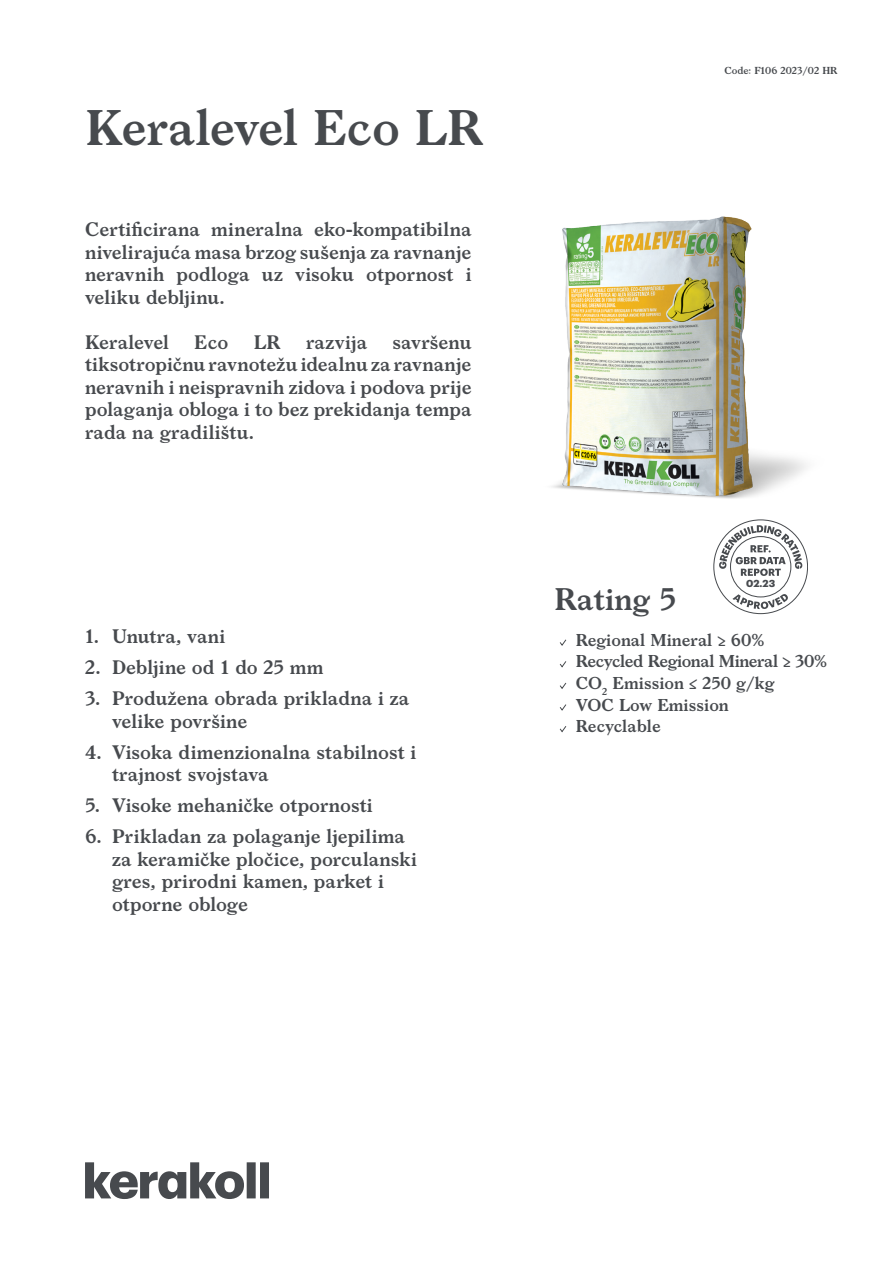
<style>
.page{position:relative;width:893px;height:1263px;background:#fff}
.page>*{position:absolute;margin:0;border:0;box-sizing:border-box;transform-origin:0 0}
.notag_cover_nome_pr{font:600 48px "Larish Neue";letter-spacing:-.01em;color:#474a4e}
.cover_eco{font:600 30px "Larish Neue";color:#474a4e}
.cover_descrizione_pr{font:600 18.75px/22.5px "Larish Neue";color:#474a4e}
.notag_cover_voci_ra{font:600 16.5px "Larish Neue";color:#474a4e}
.notag_cover_voci_ra-2{font:600 16.5px "Larish Neue";letter-spacing:-.025em;color:#474a4e}
.cover_datareport{font:700 10.05px "Graphik";color:#474a4e}
.t1{font:600 9.75px "Larish Neue";color:#474a4e}
</style>
<div class="page">
<svg style="left:713px;top:524px;width:95px;height:90px"></svg>
<svg style="left:85px;top:1162px;width:184px;height:37px"></svg>
<img style="left:552px;top:216px;width:255px;height:308px">
<svg style="left:559px;top:639px;width:8px;height:7px"></svg>
<svg style="left:559px;top:661px;width:8px;height:7px"></svg>
<svg style="left:560px;top:682px;width:7px;height:7px"></svg>
<svg style="left:559px;top:704px;width:8px;height:7px"></svg>
<svg style="left:559px;top:726px;width:8px;height:7px"></svg>
<p class="notag_cover_nome_pr" style="left:85px;top:91px;width:400px">Keralevel Eco LR</p>
<p class="cover_descrizione_pr" style="left:85px;top:217px;width:388px;text-align:justify">Certificirana mineralna eko-kompatibilna nivelirajuća masa brzog sušenja za ravnanje neravnih podloga uz visoku otpornost i veliku debljinu.</p>
<p class="cover_descrizione_pr" style="left:85px;top:329px;width:86px">Keralevel</p>
<p class="cover_descrizione_pr" style="left:194px;top:329px;width:36px">Eco</p>
<p class="cover_descrizione_pr" style="left:254px;top:329px;width:29px">LR</p>
<p class="cover_descrizione_pr" style="left:306px;top:329px;width:63px">razvija</p>
<p class="cover_descrizione_pr" style="left:85px;top:329px;width:388px;text-align:justify;text-indent:307px">savršenu tiksotropičnu ravnotežu idealnu za ravnanje neravnih i neispravnih zidova i podova prije polaganja obloga i to bez prekidanja tempa rada na gradilištu.</p>
<p class="cover_descrizione_pr" style="left:85px;top:624px;width:142px">1. Unutra, vani</p>
<p class="cover_descrizione_pr" style="left:85px;top:655px;width:240px">2. Debljine od 1 do 25 mm</p>
<p class="cover_descrizione_pr" style="left:112px;top:686px;width:299px;text-indent:-27px">3. Produžena obrada prikladna i za velike površine</p>
<p class="cover_descrizione_pr" style="left:112px;top:739px;width:306px;text-indent:-27px">4. Visoka dimenzionalna stabilnost i trajnost svojstava</p>
<p class="cover_descrizione_pr" style="left:85px;top:793px;width:289px">5. Visoke mehaničke otpornosti</p>
<p class="cover_descrizione_pr" style="left:112px;top:824px;width:306px;text-indent:-27px">6. Prikladan za polaganje ljepilima za keramičke pločice, porculanski gres, prirodni kamen, parket i otporne obloge</p>
<p class="t1" style="left:724px;top:63px;width:115px">Code: F106 2023/02 HR</p>
<p class="cover_datareport" style="left:746px;top:575px;width:30px">02.23</p>
<p class="cover_eco" style="left:554px;top:576px;width:123px">Rating 5</p>
<p class="notag_cover_voci_ra" style="left:576px;top:627px;width:190px">Regional Mineral ≥ 60%</p>
<p class="notag_cover_voci_ra-2" style="left:576px;top:649px;width:253px">Recycled Regional Mineral ≥ 30%</p>
<p class="notag_cover_voci_ra" style="left:576px;top:670px;width:200px">CO<sub>2</sub> Emission ≤ 250 g/kg</p>
<p class="notag_cover_voci_ra" style="left:576px;top:692px;width:155px">VOC Low Emission</p>
<p class="notag_cover_voci_ra" style="left:576px;top:713px;width:86px">Recyclable</p>
</div>
